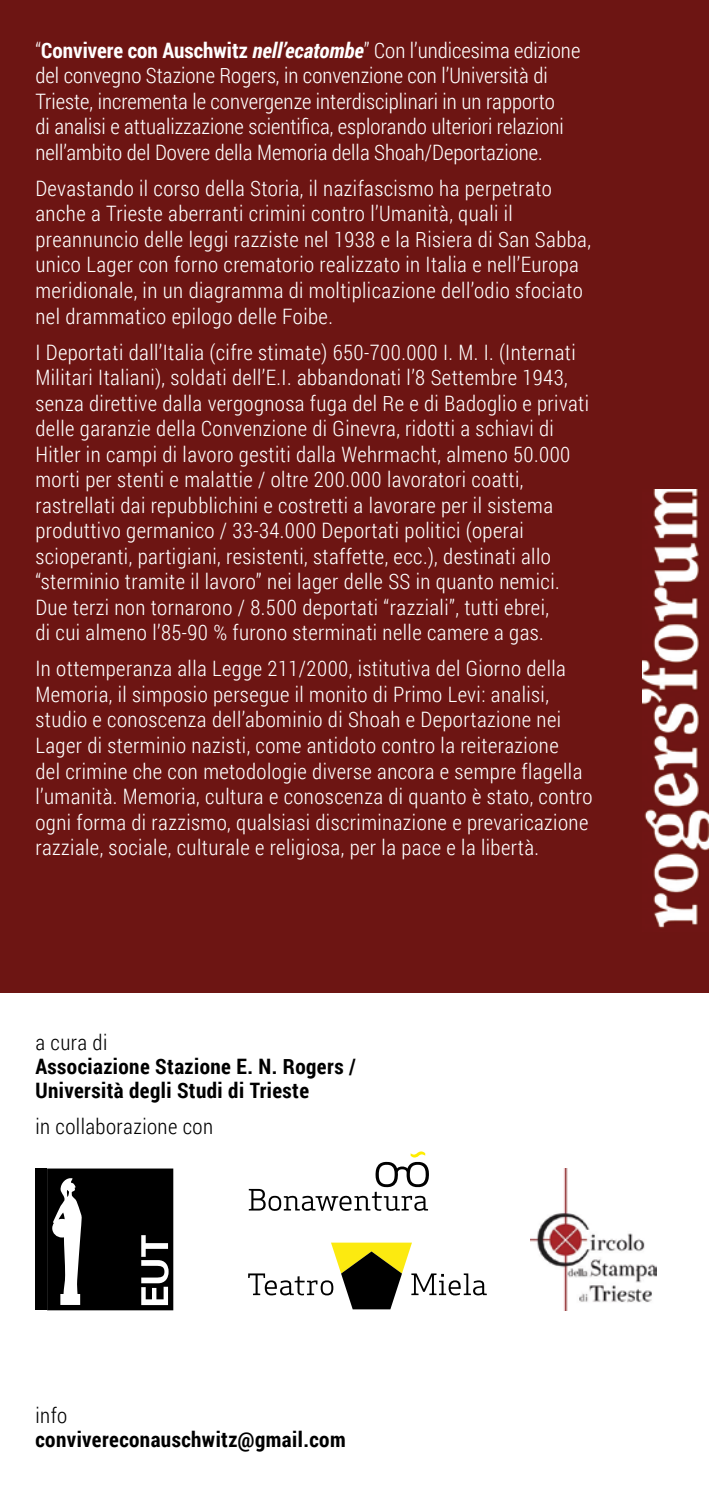
<style>
.page{position:relative;width:709px;height:1489px;background:#fff}
.page>*{position:absolute;margin:0;border:0;box-sizing:border-box;transform-origin:0 0}
.t1{font:300 21.25px/25.5px "Roboto Condensed";letter-spacing:.02em;color:#fff}
.t2{font:300 21.25px/25.5px "Roboto Condensed";color:#fff}
.t3{font:700 21.25px/23.8px "Roboto Condensed";letter-spacing:.02em;color:#000}
.t4{font:300 21.25px "Roboto Condensed";letter-spacing:.02em;color:#000}
.s1{font-weight:700}
.s2{font-weight:700;font-style:italic}
</style>
<div class="page">
<div style="left:0;top:0;width:709px;height:992px;background:#6d1513"></div>
<img style="left:642px;top:489px;width:67px;height:439px">
<img style="left:531px;top:1168px;width:125px;height:142px">
<svg style="left:249px;top:1151px;width:180px;height:59px"></svg>
<svg style="left:248px;top:1242px;width:239px;height:67px"></svg>
<svg style="left:47px;top:1168px;width:126px;height:142px;background:#2b2b2b"></svg>
<div style="left:35px;top:1168px;width:12px;height:142px;background:#000"></div>
<p class="t2" style="left:35px;top:37px;width:546px">“<span class="s1">Convivere con Auschwitz</span> <span class="s2">nell’ecatombe</span>” Con l’undicesima edizione del convegno Stazione Rogers, in convenzione con l’Università di Trieste, incrementa le convergenze interdisciplinari in un rapporto<br>di analisi e attualizzazione scientifica, esplorando ulteriori relazioni nell’ambito del Dovere della Memoria della Shoah/Deportazione.</p>
<p class="t1" style="left:35px;top:175px;width:557px">Devastando il corso della Storia, il nazifascismo ha perpetrato anche a Trieste aberranti crimini contro l’Umanità, quali il preannuncio delle leggi razziste nel 1938 e la Risiera di San Sabba, unico Lager con forno crematorio realizzato in Italia e nell’Europa meridionale, in un diagramma di moltiplicazione dell’odio sfociato nel drammatico epilogo delle Foibe.</p>
<p class="t1" style="left:35px;top:338px;width:555px">I Deportati dall’Italia (cifre stimate) 650-700.000 I. M. I. (Internati Militari Italiani), soldati dell’E.I. abbandonati l’8 Settembre 1943, senza direttive dalla vergognosa fuga del Re e di Badoglio e privati delle garanzie della Convenzione di Ginevra, ridotti a schiavi di Hitler in campi di lavoro gestiti dalla Wehrmacht, almeno 50.000 morti per stenti e malattie / oltre 200.000 lavoratori coatti, rastrellati dai repubblichini e costretti a lavorare per il sistema produttivo germanico / 33-34.000 Deportati politici (operai scioperanti, partigiani, resistenti, staffette, ecc.), destinati allo “sterminio tramite il lavoro” nei lager delle SS in quanto nemici.<br>Due terzi non tornarono / 8.500 deportati “razziali”, tutti ebrei,<br>di cui almeno l’85-90 % furono sterminati nelle camere a gas.</p>
<p class="t1" style="left:35px;top:655px;width:558px">In ottemperanza alla Legge 211/2000, istitutiva del Giorno della Memoria, il simposio persegue il monito di Primo Levi: analisi, studio e conoscenza dell’abominio di Shoah e Deportazione nei Lager di sterminio nazisti, come antidoto contro la reiterazione<br>del crimine che con metodologie diverse ancora e sempre flagella l’umanità. Memoria, cultura e conoscenza di quanto è stato, contro ogni forma di razzismo, qualsiasi discriminazione e prevaricazione razziale, sociale, culturale e religiosa, per la pace e la libertà.</p>
<p class="t4" style="left:35px;top:1028px;width:73px">a cura di</p>
<p class="t3" style="left:35px;top:1053px;width:322px">Associazione Stazione E. N. Rogers /<br>Università degli Studi di Trieste</p>
<p class="t4" style="left:35px;top:1111px;width:179px">in collaborazione con</p>
<p class="t4" style="left:35px;top:1400px;width:33px">info</p>
<p class="t3" style="left:35px;top:1426px;width:312px">convivereconauschwitz@gmail.com</p>
</div>
